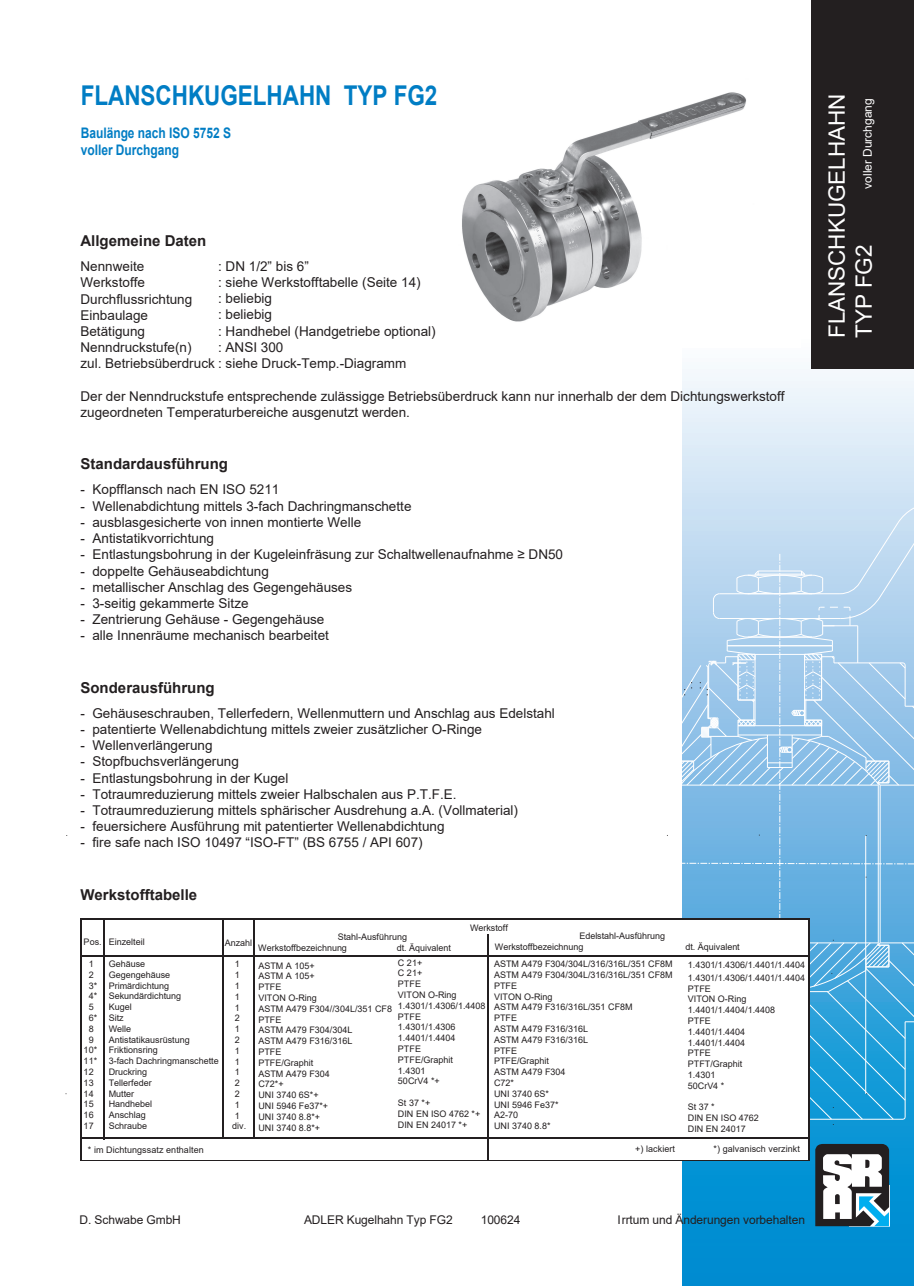
<style>
.page{position:relative;width:914px;height:1286px;background:#fff}
.page>*{position:absolute;margin:0;border:0;box-sizing:border-box;transform-origin:0 0}
.t1{font:700 27.3px "Arial";color:#007dc4;scale:.83 1}
.t2{font:22.5px/27px "Arial";color:#fff}
.t3{font:700 15px "Arial";color:#231f20}
.t4{font:700 14.55px/17.4px "Arial";color:#007dc4;scale:.83 1}
.t5{font:13.5px/16px "Arial";color:#231f20}
.t6{font:12px "Arial";letter-spacing:-.01em;color:#231f20}
.t7{font:12px "Arial";color:#fff}
.t8{font:12px "Arial";color:#231f20}
.t9{font:9px/10.8px "Arial";color:#231f20}
.s1{font-style:inherit}
</style>
<div class="page">
<svg style="left:682px;top:335px;width:232px;height:951px"></svg>
<div style="left:812px;top:0;width:102px;height:369px;background:#231f20"></div>
<img style="left:682px;top:335px;width:118px;height:13px">
<img style="left:462px;top:92px;width:326px;height:248px">
<svg style="left:104px;top:1103px;width:1px;height:23px"></svg>
<svg style="left:605px;top:502px;width:309px;height:724px"></svg>
<hr style="left:618px;top:1035px;width:1px;height:43px;background:#fff">
<hr style="left:808px;top:918px;width:2px;height:241px;background:#231f20">
<hr style="left:487px;top:933px;width:1px;height:226px;background:#231f20">
<hr style="left:80px;top:918px;width:1px;height:241px;background:#231f20">
<hr style="left:103px;top:919px;width:1px;height:220px;background:#231f20">
<hr style="left:222px;top:918px;width:1px;height:220px;background:#231f20">
<hr style="left:254px;top:918px;width:1px;height:220px;background:#231f20">
<hr style="left:81px;top:918px;width:727px;height:1px;background:#231f20">
<hr style="left:81px;top:1137px;width:727px;height:1px;background:#231f20">
<hr style="left:81px;top:1159px;width:729px;height:1px;background:#231f20">
<hr style="left:81px;top:955px;width:727px;height:1px;background:#231f20">
<h1 class="t1" style="left:81px;top:76px;width:431px">FLANSCHKUGELHAHN TYP FG2</h1>
<p class="t4" style="left:81px;top:124px;width:182px">Baulänge nach ISO 5752 S voller Durchgang</p>
<p class="t3" style="left:80px;top:230px;width:127px">Allgemeine Daten</p>
<p class="t5" style="left:80px;top:258px;width:327px">Nennweite<br>Werkstoffe<br>Durchflussrichtung<br>Einbaulage<br>Betätigung<br>Nenndruckstufe(n)<br>zul. Betriebsüberdruck : siehe Druck-Temp.-Diagramm</p>
<p class="t5" style="left:80px;top:388px;width:705px">Der der Nenndruckstufe entsprechende zulässigge Betriebsüberdruck kann nur innerhalb der dem Dichtungswerkstoff zugeordneten Temperaturbereiche ausgenutzt werden.</p>
<p class="t3" style="left:80px;top:453px;width:149px">Standardausführung</p>
<p class="t5" style="left:80px;top:481px;width:200px">- Kopfflansch nach EN ISO 5211</p>
<p class="t5" style="left:80px;top:498px;width:332px">- Wellenabdichtung mittels 3-fach Dachringmanschette</p>
<p class="t5" style="left:80px;top:514px;width:282px">- ausblasgesicherte von innen montierte Welle</p>
<p class="t5" style="left:80px;top:530px;width:135px">- Antistatikvorrichtung</p>
<p class="t5" style="left:80px;top:546px;width:484px">- Entlastungsbohrung in der Kugeleinfräsung zur Schaltwellenaufnahme ≥ DN50</p>
<p class="t5" style="left:80px;top:562px;width:190px">- doppelte Gehäuseabdichtung</p>
<p class="t5" style="left:80px;top:579px;width:273px">- metallischer Anschlag des Gegengehäuses</p>
<p class="t5" style="left:80px;top:595px;width:170px">- 3-seitig gekammerte Sitze</p>
<p class="t5" style="left:80px;top:611px;width:245px">- Zentrierung Gehäuse - Gegengehäuse</p>
<p class="t5" style="left:80px;top:627px;width:250px">- alle Innenräume mechanisch bearbeitet</p>
<p class="t5" style="left:218px;top:258px;width:219px">: DN 1/2” bis 6”<br>: siehe Werkstofftabelle (Seite 14)<br>: beliebig<br>: beliebig<br>: Handhebel (Handgetriebe optional) : ANSI <span class="s1">3</span>00</p>
<p class="t3" style="left:80px;top:676px;width:136px">Sonderausführung</p>
<p class="t5" style="left:80px;top:705px;width:476px">- Gehäuseschrauben, Tellerfedern, Wellenmuttern und Anschlag aus Edelstahl</p>
<p class="t5" style="left:80px;top:721px;width:403px">- patentierte Wellenabdichtung mittels zweier zusätzlicher O-Ringe</p>
<p class="t5" style="left:80px;top:737px;width:134px">- Wellenverlängerung</p>
<p class="t5" style="left:80px;top:753px;width:160px">- Stopfbuchsverlängerung</p>
<p class="t5" style="left:80px;top:769px;width:209px">- Entlastungsbohrung in der Kugel</p>
<p class="t5" style="left:80px;top:786px;width:377px">- Totraumreduzierung mittels zweier Halbschalen aus P.T.F.E.</p>
<p class="t5" style="left:80px;top:802px;width:439px">- Totraumreduzierung mittels sphärischer Ausdrehung a.A. (Vollmaterial)</p>
<p class="t5" style="left:80px;top:818px;width:365px">- feuersichere Ausführung mit patentierter Wellenabdichtung</p>
<p class="t5" style="left:80px;top:834px;width:344px">- fire safe nach ISO 10497 “ISO-FT” (BS 6755 / API 607)</p>
<p class="t3" style="left:80px;top:883px;width:118px">Werkstofftabelle</p>
<p class="t9" style="left:470px;top:922px;width:39px">Werkstoff</p>
<p class="t9" style="left:495px;top:930px;width:172px;text-indent:84px">Edelstahl-Ausführung<br>Werkstoffbezeichnung</p>
<p class="t9" style="left:685px;top:941px;width:56px">dt. Äquivalent</p>
<p class="t9" style="left:494px;top:958px;width:180px">ASTM A479 F304/304L/316/316L/351 CF8M<br>ASTM A479 F304/304L/316/316L/351 CF8M<br>PTFE<br>VITON O-Ring<br>ASTM A479 F316/316L/351 CF8M<br>PTFE<br>ASTM A479 F316/316L<br>ASTM A479 F316/316L<br>PTFE<br>PTFE/Graphit<br>ASTM A479 F304<br>C72*<br>UNI 3740 6S*<br>UNI 5946 Fe37*<br>A2-70<br>UNI 3740 8.8*</p>
<p class="t9" style="left:635px;top:1143px;width:41px">+) lackiert</p>
<p class="t9" style="left:713px;top:1143px;width:88px">*) galvanisch verzinkt</p>
<p class="t9" style="left:258px;top:931px;width:150px;text-indent:79px">Stahl-Ausführung<br>Werkstoffbezeichnung</p>
<p class="t9" style="left:84px;top:936px;width:20px">Pos.</p>
<p class="t9" style="left:84px;top:958px;width:15px;text-align:center">1<br>2<br>3*<br>4*<br>5<br>6*<br>8<br>9<br>10*<br>11*<br>12<br>13<br>14<br>15<br>16<br>17</p>
<p class="t9" style="left:109px;top:936px;width:38px">Einzelteil</p>
<p class="t9" style="left:109px;top:958px;width:112px">Gehäuse<br>Gegengehäuse<br>Primärdichtung<br>Sekundärdichtung<br>Kugel<br>Sitz<br>Welle<br>Antistatikausrüstung<br>Friktionsring<br>3-fach Dachringmanschette<br>Druckring<br>Tellerfeder<br>Mutter<br>Handhebel<br>Anschlag<br>Schraube</p>
<p class="t9" style="left:225px;top:937px;width:29px">Anzahl</p>
<p class="t9" style="left:232px;top:958px;width:16px">1<br>1<br>1<br>1<br>1<br>2<br>1<br>2<br>1<br>1<br>1<br>2<br>2<br>1<br>1 div.</p>
<p class="t9" style="left:396px;top:942px;width:56px">dt. Äquivalent</p>
<p class="t9" style="left:398px;top:957px;width:89px">C 21+<br>C 21+<br>PTFE<br>VITON O-Ring<br>1.4301/1.4306/1.4408<br>PTFE<br>1.4301/1.4306<br>1.4401/1.4404<br>PTFE<br>PTFE/Graphit<br>1.4301<br>50CrV4 *+</p>
<p class="t9" style="left:398px;top:1097px;width:84px">St 37 *+<br>DIN EN ISO 4762 *+<br>DIN EN 24017 *+</p>
<p class="t9" style="left:688px;top:958px;width:119px;line-height:12.8px">1.4301/1.4306/1.4401/1.4404<br>1.4301/1.4306/1.4401/1.4404</p>
<p class="t9" style="left:688px;top:983px;width:89px">PTFE<br>VITON O-Ring<br>1.4401/1.4404/1.4408<br>PTFE<br>1.4401/1.4404<br>1.4401/1.4404<br>PTFE<br>PTFT/Graphit<br>1.4301<br>50CrV4 *</p>
<p class="t9" style="left:688px;top:1101px;width:73px">St 37 *<br>DIN EN ISO 4762<br>DIN EN 24017</p>
<p class="t9" style="left:258px;top:960px;width:135px">ASTM A 105+<br>ASTM A 105+<br>PTFE<br>VITON O-Ring<br>ASTM A479 F304//304L/351 CF8<br>PTFE<br>ASTM A479 F304/304L<br>ASTM A479 F316/316L<br>PTFE<br>PTFE/Graphit<br>ASTM A479 F304<br>C72*+<br>UNI 3740 6S*+<br>UNI 5946 Fe37*+<br>UNI 3740 8.8*+<br>UNI 3740 8.8*+</p>
<p class="t9" style="left:88px;top:1144px;width:117px">* im Dichtungssatz enthalten</p>
<p class="t6" style="left:80px;top:1211px;width:103px">D. Schwabe GmbH</p>
<p class="t6" style="left:304px;top:1211px;width:150px">ADLER Kugelhahn Typ FG2</p>
<p class="t8" style="left:481px;top:1211px;width:41px">10<span class="s1">0</span>624</p>
<p class="t6" style="left:617px;top:1211px;width:189px">Irrtum und Änderungen vorbehalten</p>
<h2 class="t2" style="left:823px;top:359px;width:269px;rotate:-90deg">3-TEILIGER KUGELHAHN<br>TYP FP3</h2>
<h2 class="t2" style="left:823px;top:338px;width:246px;rotate:-90deg">FLANSCHKUGELHAHN<br>TYP FG2</h2>
<p class="t7" style="left:859px;top:187px;width:92px;rotate:-90deg">voller Durchgang</p>
</div>
